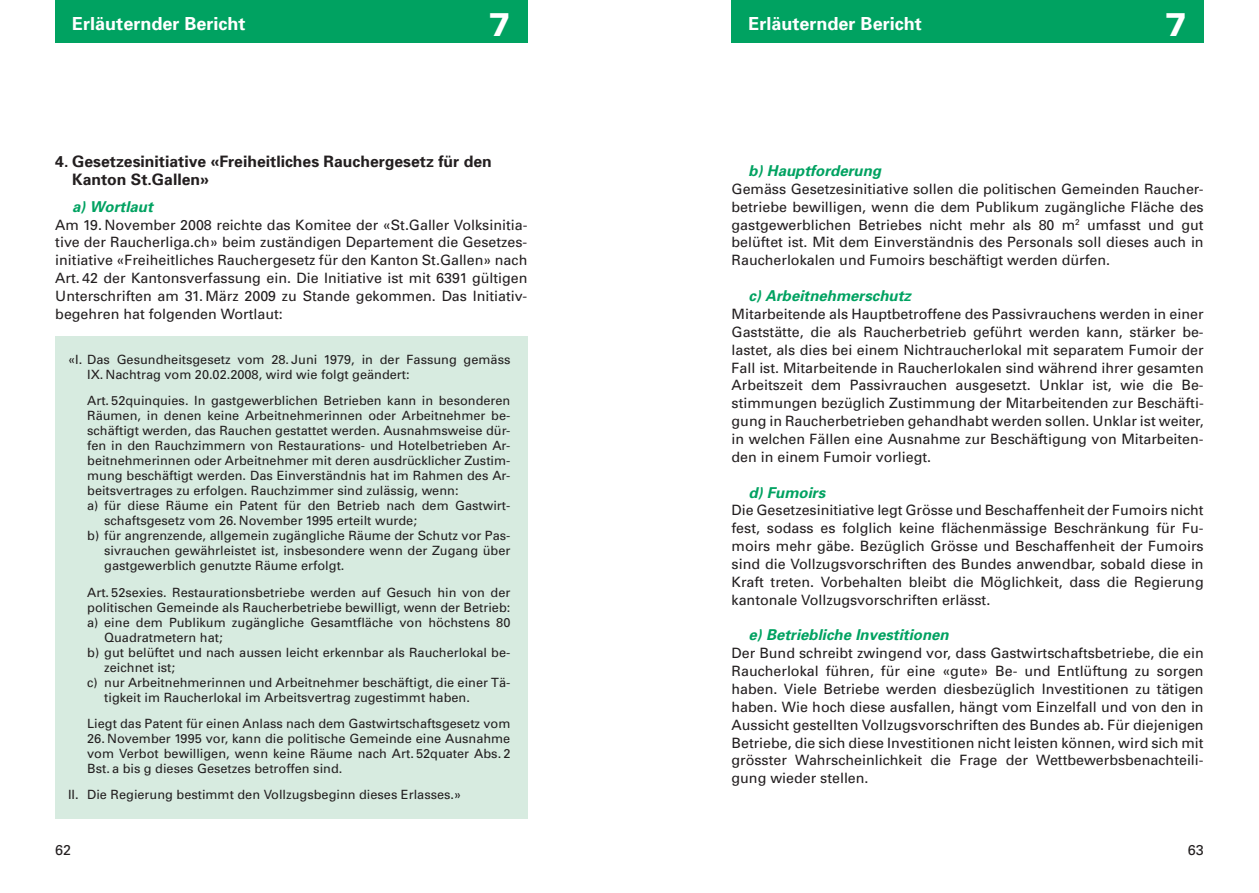
<style>
.page{position:relative;width:1259px;height:893px;background:#fff}
.page>*{position:absolute;margin:0;border:0;box-sizing:border-box;transform-origin:0 0}
.t1{font:900 33px "Univers";color:#fff}
.t2{font:700 18px "Univers";color:#fff}
.t3{font:700 15.75px/17.9px "Univers";color:#231f20}
.t4{font:italic 700 15px "Univers";color:#00a261}
.t5{font:14.25px/17.9px "Univers";color:#231f20;text-align:justify}
.t6{font:12.75px/15px "Univers";color:#231f20}
</style>
<div class="page">
<div style="left:55px;top:0;width:472px;height:43px;background:#00a261"></div>
<div style="left:731px;top:0;width:472px;height:43px;background:#00a261"></div>
<div style="left:55px;top:337px;width:472px;height:482px;background:#d7ebe0"></div>
<p class="t2" style="left:72px;top:13px;width:175px">Erläuternder Bericht</p>
<h1 class="t1" style="left:488px;top:3px;width:24px">7</h1>
<h1 class="t1" style="left:1164px;top:3px;width:24px">7</h1>
<p class="t2" style="left:748px;top:13px;width:175px">Erläuternder Bericht</p>
<p class="t3" style="left:72px;top:153px;width:421px;text-indent:-17px">4. Gesetzesinitiative «Freiheitliches Rauchergesetz für den<br>Kanton St.Gallen»</p>
<p class="t4" style="left:72px;top:197px;width:82px">a) Wortlaut</p>
<p class="t5" style="left:55px;top:216px;width:473px">Am 19. November 2008 reichte das Komitee der «St.Galler Volksinitia&shy;tive der Raucherliga.ch» beim zuständigen Departement die Gesetzes&shy;initiative «Freiheitliches Rauchergesetz für den Kanton St.Gallen» nach Art. 42 der Kantonsverfassung ein. Die Initiative ist mit 6391 gültigen Unterschriften am 31. März 2009 zu Stande gekommen. Das Initiativ&shy;begehren hat folgenden Wortlaut:</p>
<p class="t6" style="left:87px;top:352px;width:425px;text-indent:-19px">«I. Das Gesundheitsgesetz vom 28. Juni 1979, in der Fassung gemäss<br>IX. Nachtrag vom 20.02.2008, wird wie folgt geändert:</p>
<p class="t6" style="left:87px;top:394px;width:425px">Art. 52quinquies. In gastgewerblichen Betrieben kann in besonderen</p>
<p class="t6" style="left:87px;top:409px;width:425px">Räumen, in denen keine Arbeitnehmerinnen oder Arbeitnehmer be-</p>
<p class="t6" style="left:87px;top:424px;width:425px">schäftigt werden, das Rauchen gestattet werden. Ausnahmsweise dür-</p>
<p class="t6" style="left:87px;top:439px;width:425px">fen in den Rauchzimmern von Restaurations- und Hotelbetrieben Ar-</p>
<p class="t6" style="left:87px;top:454px;width:425px">beitnehmerinnen oder Arbeitnehmer mit deren ausdrücklicher Zustim-</p>
<p class="t6" style="left:87px;top:469px;width:425px">mung beschäftigt werden. Das Einverständnis hat im Rahmen des Ar-</p>
<p class="t6" style="left:87px;top:484px;width:373px">beitsvertrages zu erfolgen. Rauchzimmer sind zulässig, wenn:</p>
<p class="t6" style="left:87px;top:499px;width:425px">a) für diese Räume ein Patent für den Betrieb nach dem Gastwirt-</p>
<p class="t6" style="left:104px;top:513px;width:314px">schaftsgesetz vom 26. November 1995 erteilt wurde;</p>
<p class="t6" style="left:87px;top:528px;width:425px">b) für angrenzende, allgemein zugängliche Räume der Schutz vor Pas-</p>
<p class="t6" style="left:104px;top:543px;width:408px">sivrauchen gewährleistet ist, insbesondere wenn der Zugang über</p>
<p class="t6" style="left:104px;top:558px;width:240px">gastgewerblich genutzte Räume erfolgt.</p>
<p class="t6" style="left:87px;top:585px;width:425px">Art. 52sexies. Restaurationsbetriebe werden auf Gesuch hin von der</p>
<p class="t6" style="left:87px;top:600px;width:425px">politischen Gemeinde als Raucherbetriebe bewilligt, wenn der Betrieb:</p>
<p class="t6" style="left:87px;top:615px;width:425px">a) eine dem Publikum zugängliche Gesamtfläche von höchstens 80</p>
<p class="t6" style="left:104px;top:630px;width:120px">Quadratmetern hat;</p>
<p class="t6" style="left:87px;top:645px;width:425px">b) gut belüftet und nach aussen leicht erkennbar als Raucherlokal be-</p>
<p class="t6" style="left:104px;top:660px;width:72px">zeichnet ist;</p>
<p class="t6" style="left:87px;top:675px;width:425px">c) nur Arbeitnehmerinnen und Arbeitnehmer beschäftigt, die einer Tä-</p>
<p class="t6" style="left:104px;top:690px;width:365px">tigkeit im Raucherlokal im Arbeitsvertrag zugestimmt haben.</p>
<p class="t6" style="left:87px;top:716px;width:425px">Liegt das Patent für einen Anlass nach dem Gastwirtschaftsgesetz vom</p>
<p class="t6" style="left:87px;top:731px;width:425px;text-align:justify">26. November 1995 vor, kann die politische Gemeinde eine Ausnahme vom Verbot bewilligen, wenn keine Räume nach Art. 52quater Abs. 2<br>Bst. a bis g dieses Gesetzes betroffen sind.</p>
<p class="t6" style="left:68px;top:787px;width:395px">II. Die Regierung bestimmt den Vollzugsbeginn dieses Erlasses. »</p>
<p class="t5" style="left:55px;top:841px;width:17px">62</p>
<p class="t4" style="left:748px;top:162px;width:134px">b) Hauptforderung</p>
<p class="t5" style="left:731px;top:180px;width:473px">Gemäss Gesetzesinitiative sollen die politischen Gemeinden Raucher&shy;betriebe bewilligen, wenn die dem Publikum zugängliche Fläche des gastgewerblichen Betriebes nicht mehr als 80 m<sup>2</sup> umfasst und gut belüftet ist. Mit dem Einverständnis des Personals soll dieses auch in Raucherlokalen und Fumoirs beschäftigt werden dürfen.</p>
<p class="t4" style="left:748px;top:287px;width:164px">c) Arbeitnehmerschutz</p>
<p class="t5" style="left:731px;top:305px;width:474px">Mitarbeitende als Hauptbetroffene des Passivrauchens werden in einer Gaststätte, die als Raucherbetrieb geführt werden kann, stärker be&shy;lastet, als dies bei einem Nichtraucherlokal mit separatem Fumoir der Fall ist. Mitarbeitende in Raucherlokalen sind während ihrer gesamten Arbeitszeit dem Passivrauchen ausgesetzt. Unklar ist, wie die Be&shy;stimmungen bezüglich Zustimmung der Mitarbeitenden zur Beschäfti&shy;gung in Raucherbetrieben gehandhabt werden sollen. Unklar ist weiter, in welchen Fällen eine Ausnahme zur Beschäftigung von Mitarbeiten&shy;den in einem Fumoir vorliegt.</p>
<p class="t4" style="left:748px;top:483px;width:78px">d) Fumoirs</p>
<p class="t5" style="left:731px;top:502px;width:474px">Die Gesetzesinitiative legt Grösse und Beschaffenheit der Fumoirs nicht fest, sodass es folglich keine flächenmässige Beschränkung für Fu&shy;moirs mehr gäbe. Bezüglich Grösse und Beschaffenheit der Fumoirs sind die Vollzugsvorschriften des Bundes anwendbar, sobald diese in Kraft treten. Vorbehalten bleibt die Möglichkeit, dass die Regierung kantonale Vollzugsvorschriften erlässt.</p>
<p class="t4" style="left:748px;top:626px;width:202px">e) Betriebliche Investitionen</p>
<p class="t5" style="left:731px;top:644px;width:474px">Der Bund schreibt zwingend vor, dass Gastwirtschaftsbetriebe, die ein Raucherlokal führen, für eine «gute» Be- und Entlüftung zu sorgen haben. Viele Betriebe werden diesbezüglich Investitionen zu tätigen haben. Wie hoch diese ausfallen, hängt vom Einzelfall und von den in Aussicht gestellten Vollzugsvorschriften des Bundes ab. Für diejenigen Betriebe, die sich diese Investitionen nicht leisten können, wird sich mit grösster Wahrscheinlichkeit die Frage der Wettbewerbsbenachteili&shy;gung wieder stellen.</p>
<p class="t5" style="left:1187px;top:841px;width:17px">63</p>
</div>
